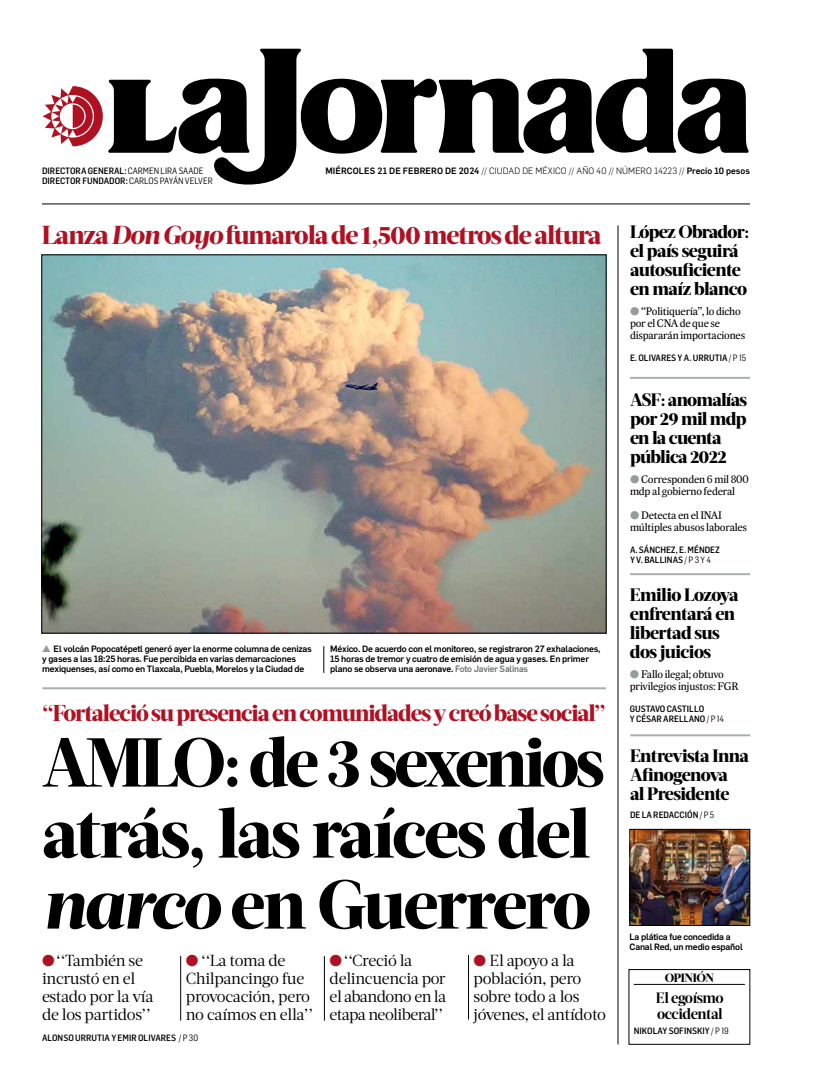
<style>
.page{position:relative;width:822px;height:1089px;background:#fff}
.page>*{position:absolute;margin:0;border:0;box-sizing:border-box;transform-origin:0 0}
.t1{font:800 69px/71px "Acta Headline";letter-spacing:-.045em;color:#000}
.t2{font:800 26px "Acta Headline";letter-spacing:-.04em;color:#af1122}
.t3{font:800 23px "Acta Headline";letter-spacing:-.045em;color:#af1122}
.t4{font:800 18px/19px "Acta Headline";letter-spacing:-.035em;color:#000}
.t5{font:16px/18px "Acta Deck";letter-spacing:-.02em;color:#000}
.t6{font:700 15px/16px "Acta Headline";letter-spacing:-.035em;color:#000}
.t7{font:800 12px "Acta Headline";letter-spacing:-.04em;color:#000}
.t8{font:11px/12px "Expresso Tx";letter-spacing:-.02em;color:#000}
.t9{font:500 9px/10px "Flama";letter-spacing:-.02em;color:#000}
.t10{font:500 9px/10px "Flama Semicond";color:#000}
.t11{font:500 9px "Flama";letter-spacing:.01em;color:#000}
.s1{font-weight:400}
.s2{font-weight:300}
.s3{font-style:italic}
.s4{color:#959c9d}
.s5{color:#6d7373}
.s6{color:#af1122}
</style>
<div class="page">
<svg style="left:43px;top:49px;width:706px;height:136px"></svg>
<hr style="left:42px;top:204px;width:708px;height:1px;background:#000">
<hr style="left:618px;top:225px;width:1px;height:819px;background:#000">
<hr style="left:181px;top:956px;width:1px;height:65px;background:#000">
<hr style="left:324px;top:956px;width:1px;height:65px;background:#000">
<hr style="left:468px;top:955px;width:1px;height:65px;background:#000">
<hr style="left:630px;top:377px;width:120px;height:2px;background:#a9afb0">
<hr style="left:630px;top:573px;width:120px;height:2px;background:#a9afb0">
<hr style="left:630px;top:734px;width:120px;height:2px;background:#a9afb0">
<svg style="left:324px;top:646px;width:1px;height:27px"></svg>
<hr style="left:43px;top:687px;width:563px;height:2px;background:#a9afb0">
<img style="left:44px;top:257px;width:560px;height:374px">
<div style="left:629px;top:969px;width:121px;height:75px;border:1px solid #000"></div>
<hr style="left:634px;top:984px;width:111px;height:1px;background:#000">
<img style="left:632px;top:831px;width:116px;height:93px">
<div style="left:630px;top:829px;width:120px;height:97px;border:1px solid #000"></div>
<p class="t10" style="left:42px;top:166px;width:163px">DIRECTORA GENERAL: <span class="s1">CARMEN LIRA SAADE</span></p>
<p class="t11" style="left:326px;top:164px;width:426px">miércoles 21 de febrero de 2024 <span class="s2">// CIUDAD DE MÉXICO // AÑO 40 // NÚM ERO 14223 //</span> Precio 10 pesos</p>
<p class="t10" style="left:42px;top:176px;width:172px">DIRECTOR FUNDADOR: <span class="s1">CARLOS PAYÁN VELVER</span></p>
<h2 class="t2" style="left:42px;top:220px;width:561px">Lanza <span class="s3">Don Goyo</span> fumarola de 1,500 metros de altura</h2>
<p class="t9" style="left:42px;top:643px;width:271px"><span class="s4">▲</span> El volcán Popocatépetl generó ayer la enorme columna de cenizas y gases a las 18:25 horas. Fue percibida en varias demarcaciones mexiquenses, así como en Tlaxcala, Puebla, Morelos y la Ciudad de</p>
<p class="t9" style="left:330px;top:643px;width:272px">México. De acuerdo con el monitoreo, se registraron 27 exhalaciones,<br>15 horas de tremor y cuatro de emisión de agua y gases. En primer plano se observa una aeronave. <span class="s5">Foto Javier Salinas</span></p>
<h3 class="t3" style="left:42px;top:699px;width:565px">‘‘Fortaleció su presencia en comunidades y creó base social’’</h3>
<h1 class="t1" style="left:42px;top:728px;width:564px">AMLO: de 3 sexenios atrás, las raíces del <span class="s3">narco</span> en Guerrero</h1>
<h3 class="t5" style="left:42px;top:952px;width:113px"><span class="s6">●</span> ‘‘También se incrustó en el estado por la vía de los partidos’’</h3>
<h3 class="t5" style="left:186px;top:952px;width:129px"><span class="s6">●</span> ‘‘La toma de<br>Chilpancingo fue provocación, pero no caímos en ella’’</h3>
<h3 class="t5" style="left:330px;top:952px;width:118px"><span class="s6">●</span> ‘‘Creció la delincuencia por el abandono en la etapa neoliberal’’</h3>
<h3 class="t5" style="left:473px;top:952px;width:134px"><span class="s6">●</span> El apoyo a la población, pero sobre todo a los jóvenes, el antídoto</h3>
<p class="t10" style="left:42px;top:1033px;width:158px">ALONSO URRUTIA Y EMIR OLIVARES <span class="s1">/ P 30</span></p>
<h3 class="t4" style="left:630px;top:222px;width:121px">López Obrador: el país seguirá autosuficiente en maíz blanco</h3>
<p class="t8" style="left:630px;top:305px;width:117px"><span class="s4">●</span> ‘‘Politiquería’’, lo dicho por el CNA de que se dispararán importaciones</p>
<p class="t10" style="left:630px;top:352px;width:118px">E. OLIVARES Y A. URRUTIA <span class="s1">/ P 15</span></p>
<h3 class="t4" style="left:630px;top:390px;width:119px">ASF: anomalías por 29 mil mdp en la cuenta pública 2022</h3>
<p class="t8" style="left:630px;top:473px;width:120px"><span class="s4">●</span> Corresponden 6 mil 800 mdp al gobierno federal</p>
<p class="t8" style="left:630px;top:509px;width:119px"><span class="s4">●</span> Detecta en el INAI múltiples abusos laborales</p>
<p class="t10" style="left:630px;top:544px;width:91px">A. SÁNCHEZ, E. MÉNDEZ<br>Y V. BALLINAS <span class="s1">/ P 3 Y 4</span></p>
<h3 class="t4" style="left:630px;top:586px;width:110px">Emilio Lozoya enfrentará en libertad sus dos juicios</h3>
<p class="t8" style="left:630px;top:668px;width:110px"><span class="s4">●</span> Fallo ilegal; obtuvo privilegios injustos: FGR</p>
<p class="t10" style="left:630px;top:704px;width:96px">GUSTAVO CASTILLO<br>Y CÉSAR ARELLANO <span class="s1">/ P 14</span></p>
<h3 class="t4" style="left:630px;top:746px;width:121px">Entrevista Inna<br>Afinogenova<br>al Presidente</h3>
<p class="t10" style="left:630px;top:809px;width:86px">DE LA REDACCIÓN <span class="s1">/ P 5</span></p>
<p class="t9" style="left:630px;top:931px;width:115px">La plática fue concedida a<br>Canal Red, un medio español</p>
<h3 class="t7" style="left:665px;top:970px;width:51px">OPINIÓN</h3>
<h3 class="t6" style="left:656px;top:990px;width:69px">El egoísmo occidental</h3>
<p class="t10" style="left:634px;top:1025px;width:96px">NIKOLAY SOFINSKIY <span class="s1">/ P 19</span></p>
</div>
